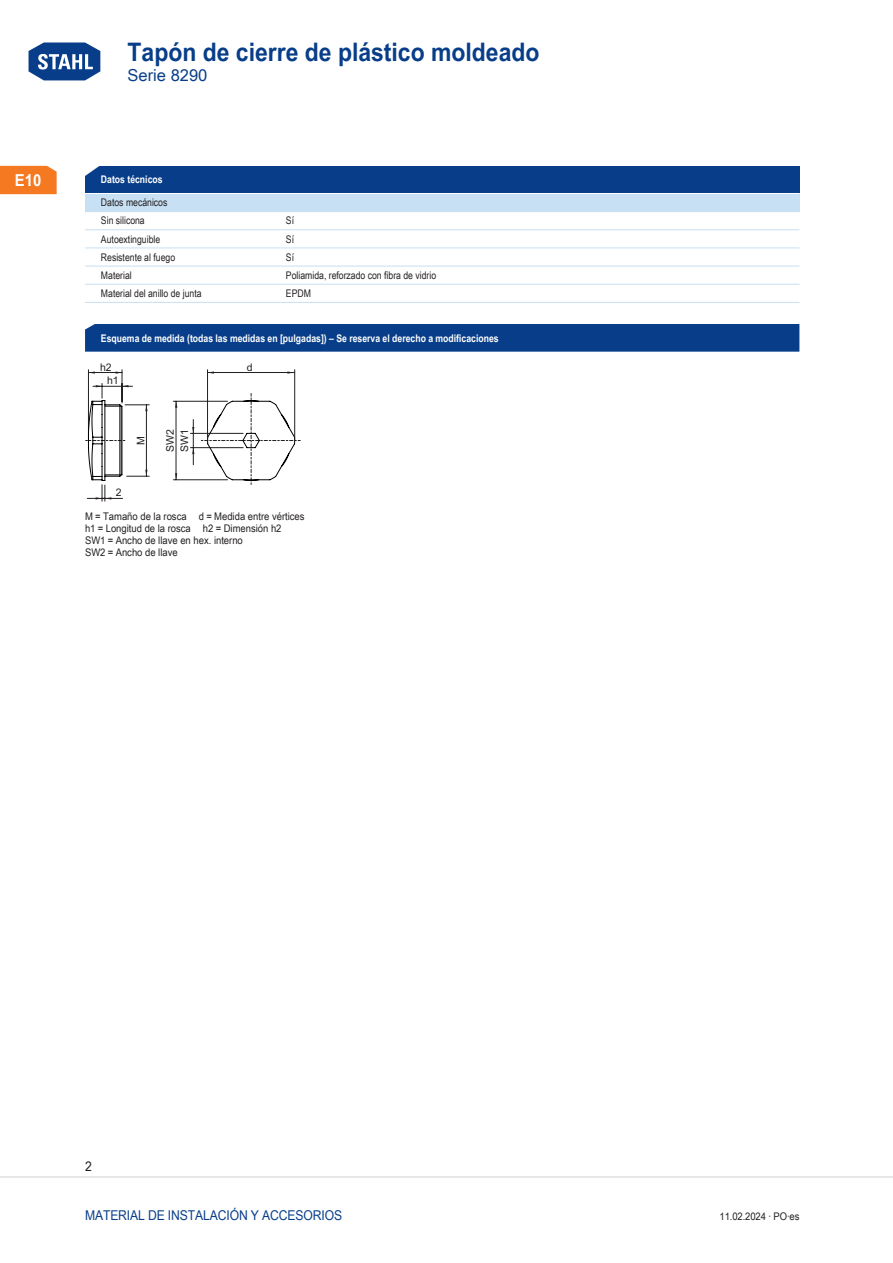
<style>
.page{position:relative;width:893px;height:1263px;background:#fff}
.page>*{position:absolute;margin:0;border:0;box-sizing:border-box;transform-origin:0 0}
.t1{font:700 25.5px "Arial Unicode MS";color:#083e89;scale:.9 1}
.TabHeader1stColumn{font:700 24px "Arial Unicode MS";color:#fff;scale:1.45 1}
.t2{font:16.5px "Arial Unicode MS";color:#083e89}
.t3{font:700 16.5px "Arial Unicode MS";color:#fff;scale:.9 1}
.t4{font:13.5px "Arial Unicode MS";letter-spacing:-.01em;color:#083e89;scale:.9 1}
.t5{font:13.5px "Arial Unicode MS";color:#231f20;scale:.9 1}
.TabBodyLeft{font:10.5px/12px "Arial Unicode MS";color:#231f20;scale:.9 1}
.TabHeader1stColumn-2{font:700 10.5px "Arial Unicode MS";color:#fff;scale:.83 1}
.TabBody1stColumn{font:10.5px "Arial Unicode MS";color:#231f20;scale:.83 1}
.TabBodyLeft-2{font:10.5px "Arial Unicode MS";color:#231f20;scale:.83 1}
.t6{font:10.5px/13.6px "Arial";color:#231f20}
.s1{font-weight:400;font-size:31.65px;color:#fff}
</style>
<div class="page">
<svg style="left:28px;top:42px;width:73px;height:39px"></svg>
<hr style="left:0;top:1176px;width:893px;height:2px;background:#e6e7e9">
<div style="left:0;top:166px;width:57px;height:28px;background:#f47921"></div>
<div style="left:85px;top:324px;width:714px;height:28px;background:#083e89"></div>
<div style="left:85px;top:166px;width:714px;height:27px;background:#083e89"></div>
<div style="left:85px;top:193px;width:714px;height:19px;background:#c7e0f3"></div>
<hr style="left:85px;top:193px;width:196px;height:1px;background:#fff">
<hr style="left:281px;top:193px;width:518px;height:1px;background:#fff">
<hr style="left:85px;top:229px;width:196px;height:1px;background:#c7e0f3">
<hr style="left:281px;top:229px;width:518px;height:1px;background:#c7e0f3">
<hr style="left:85px;top:248px;width:196px;height:1px;background:#c7e0f3">
<hr style="left:281px;top:248px;width:518px;height:1px;background:#c7e0f3">
<hr style="left:85px;top:266px;width:196px;height:1px;background:#c7e0f3">
<hr style="left:281px;top:266px;width:518px;height:1px;background:#c7e0f3">
<hr style="left:85px;top:284px;width:196px;height:1px;background:#c7e0f3">
<hr style="left:85px;top:302px;width:196px;height:1px;background:#c7e0f3">
<hr style="left:281px;top:284px;width:518px;height:1px;background:#c7e0f3">
<hr style="left:281px;top:302px;width:518px;height:1px;background:#c7e0f3">
<hr style="left:88px;top:372px;width:34px;height:1px;background:#231f20">
<hr style="left:122px;top:370px;width:1px;height:32px;background:#231f20">
<hr style="left:88px;top:370px;width:1px;height:70px;background:#231f20">
<svg style="left:86px;top:383px;width:214px;height:118px"></svg>
<hr style="left:208px;top:372px;width:87px;height:1px;background:#231f20">
<hr style="left:207px;top:370px;width:1px;height:70px;background:#231f20">
<hr style="left:294px;top:370px;width:1px;height:70px;background:#231f20">
<h1 class="t1" style="left:26px;top:33px;width:572px"><span class="s1">Home</span> Tapón de cierre de plástico moldeado</h1>
<h3 class="t2" style="left:128px;top:63px;width:81px">Serie 8290</h3>
<h3 class="t3" style="left:15px;top:168px;width:31px">E10</h3>
<p class="TabHeader1stColumn" style="left:82px;top:154px;width:16px">◤</p>
<p class="TabHeader1stColumn-2" style="left:101px;top:172px;width:76px">Datos técnicos</p>
<p class="TabBody1stColumn" style="left:101px;top:195px;width:82px">Datos mecánicos</p>
<p class="TabBody1stColumn" style="left:101px;top:213px;width:54px">Sin silicona</p>
<p class="TabBodyLeft-2" style="left:286px;top:213px;width:11px">Sí</p>
<p class="TabBody1stColumn" style="left:101px;top:231px;width:73px">Autoextinguible</p>
<p class="TabBodyLeft-2" style="left:286px;top:231px;width:11px">Sí</p>
<p class="TabBody1stColumn" style="left:101px;top:249px;width:91px">Resistente al fuego</p>
<p class="TabBodyLeft-2" style="left:286px;top:249px;width:11px">Sí</p>
<p class="TabBody1stColumn" style="left:101px;top:268px;width:39px">Material</p>
<p class="TabBodyLeft-2" style="left:286px;top:268px;width:182px">Poliamida, reforzado con fibra de vidrio</p>
<p class="TabBody1stColumn" style="left:101px;top:286px;width:123px">Material del anillo de junta</p>
<p class="TabBodyLeft-2" style="left:286px;top:286px;width:32px">EPDM</p>
<p class="TabHeader1stColumn-2" style="left:101px;top:330px;width:481px">Esquema de medida (todas las medidas en [pulgadas]) – Se reserva el derecho a modificaciones</p>
<p class="t6" style="left:107px;top:360px;width:13px;text-indent:-7px">h2 h1</p>
<p class="t6" style="left:116px;top:486px;width:7px">2</p>
<p class="t6" style="left:134px;top:445px;width:10px;rotate:-90deg">M</p>
<p class="t6" style="left:163px;top:452px;width:25px;line-height:14.4px;rotate:-90deg">SW2<br>SW1</p>
<p class="t6" style="left:247px;top:360px;width:7px">d</p>
<p class="TabBodyLeft" style="left:85px;top:510px;width:245px">M = Tamaño de la rosca d = Medida entre vértices h1 = Longitud de la rosca h2 = Dimensión h2<br>SW1 = Ancho de llave en hex. interno<br>SW2 = Ancho de llave</p>
<p class="t5" style="left:85px;top:1157px;width:9px">2</p>
<p class="t4" style="left:85px;top:1205px;width:277px">Material de instalación y accesorios</p>
<p class="TabBodyLeft" style="left:720px;top:1210px;width:90px">11.02.2024 · PO·es</p>
</div>
